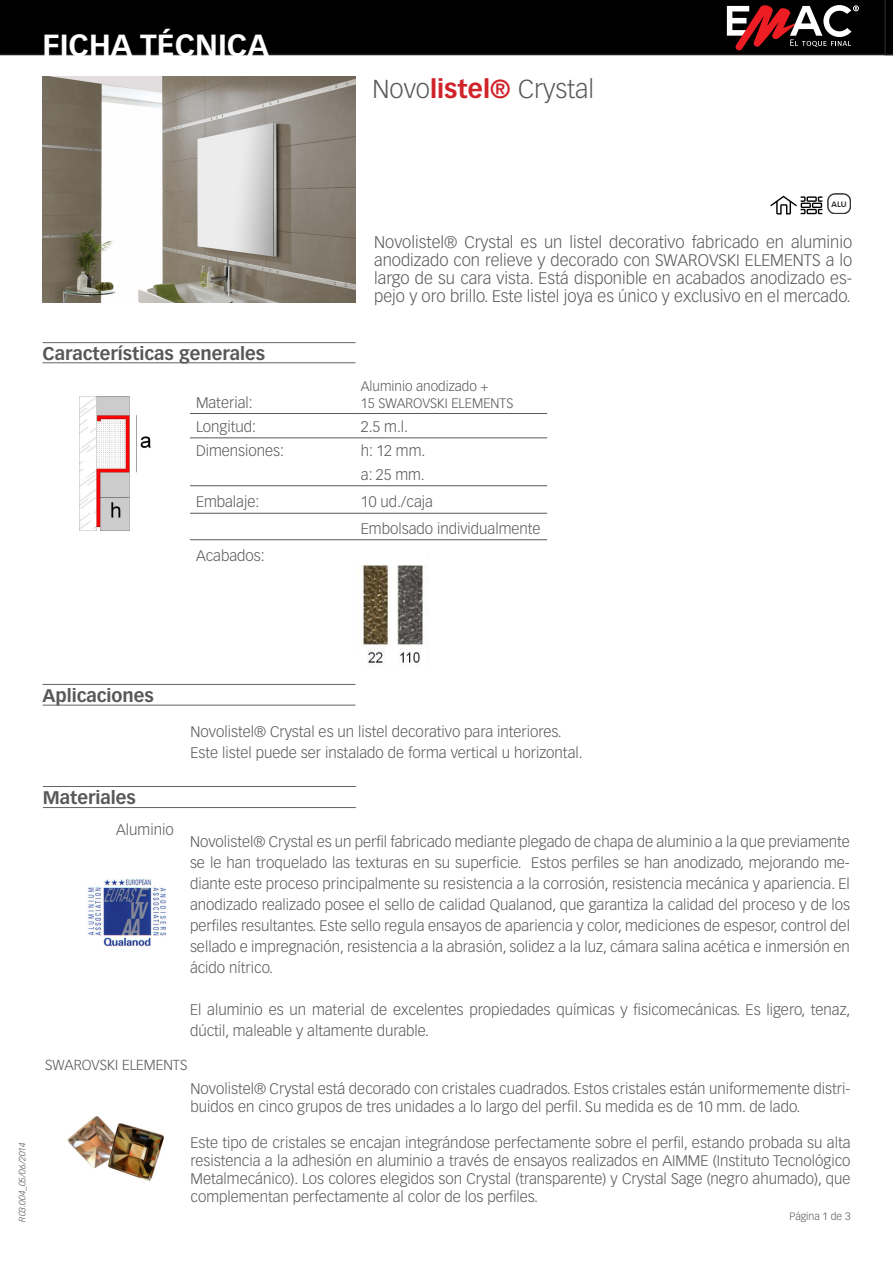
<style>
.page{position:relative;width:893px;height:1263px;background:#fff}
.page>*{position:absolute;margin:0;border:0;box-sizing:border-box;transform-origin:0 0}
.t1{font:700 30px "Vectora LT Std";color:#fff}
.t2{font:300 25.5px "Vectora LT Std";color:#57585a}
.t3{font:700 18px "Vectora LT Std";color:#57585a}
.t4{font:300 16.5px/18px "Vectora LT Std";color:#57585a;text-align:justify}
.Párrafo_14{font:300 15px/21px "Vectora LT Std";color:#57585a;text-align:justify}
.t5{font:300 14.25px "Vectora LT Std";color:#57585a}
.t6{font:300 13.5px "Vectora LT Std";color:#57585a}
.t7{font:300 10.5px "Vectora LT Std";color:#57585a}
.t8{font:italic 300 9px "Vectora LT Std";color:#57585a}
.s1{font-weight:700;color:#d1232a}
</style>
<div class="page">
<div style="left:0;top:0;width:884px;height:55px;background:#000"></div>
<svg style="left:884px;top:0;width:9px;height:55px"></svg>
<svg style="left:727px;top:5px;width:132px;height:45px"></svg>
<img style="left:362px;top:556px;width:66px;height:108px">
<svg style="left:770px;top:196px;width:52px;height:18px"></svg>
<img style="left:827px;top:193px;width:23px;height:21px">
<hr style="left:43px;top:342px;width:313px;height:1px;background:#636366">
<hr style="left:43px;top:362px;width:313px;height:1px;background:#636366">
<hr style="left:190px;top:413px;width:165px;height:1px;background:#57585a">
<hr style="left:355px;top:413px;width:192px;height:1px;background:#57585a">
<hr style="left:190px;top:437px;width:165px;height:1px;background:#57585a">
<hr style="left:355px;top:437px;width:192px;height:1px;background:#57585a">
<hr style="left:190px;top:485px;width:165px;height:1px;background:#57585a">
<hr style="left:355px;top:485px;width:192px;height:1px;background:#57585a">
<hr style="left:190px;top:513px;width:165px;height:1px;background:#57585a">
<hr style="left:355px;top:513px;width:192px;height:1px;background:#57585a">
<hr style="left:190px;top:539px;width:165px;height:1px;background:#57585a">
<hr style="left:355px;top:539px;width:192px;height:1px;background:#57585a">
<hr style="left:43px;top:684px;width:312px;height:1px;background:#636366">
<hr style="left:43px;top:705px;width:312px;height:1px;background:#636366">
<img style="left:87px;top:878px;width:80px;height:68px">
<hr style="left:43px;top:786px;width:313px;height:1px;background:#636366">
<hr style="left:43px;top:807px;width:313px;height:1px;background:#636366">
<img style="left:67px;top:1116px;width:98px;height:65px">
<img style="left:43px;top:77px;width:313px;height:226px">
<img style="left:80px;top:396px;width:71px;height:134px">
<h1 class="t1" style="left:43px;top:27px;width:228px">FICHA TÉCNICA</h1>
<p class="t2" style="left:372px;top:74px;width:223px">Novo<span class="s1">listel®</span> Crystal</p>
<p class="t3" style="left:43px;top:343px;width:224px">Características generales</p>
<p class="Párrafo_14" style="left:196px;top:392px;width:58px">Material:</p>
<p class="t4" style="left:374px;top:233px;width:479px">Novolistel® Crystal es un listel decorativo fabricado en aluminio anodizado con relieve y decorado con SWAROVSKI ELEMENTS a lo largo de su cara vista. Está disponible en acabados anodizado es&shy;pejo y oro brillo. Este listel joya es único y exclusivo en el mercado.</p>
<p class="t6" style="left:361px;top:379px;width:129px">Aluminio anodizado +</p>
<p class="t6" style="left:361px;top:395px;width:154px">15 SWAROVSKI ELEMENTS</p>
<p class="Párrafo_14" style="left:196px;top:416px;width:62px">Longitud:</p>
<p class="Párrafo_14" style="left:361px;top:416px;width:49px">2.5 m.l.</p>
<p class="Párrafo_14" style="left:196px;top:440px;width:90px">Dimensiones:</p>
<p class="Párrafo_14" style="left:361px;top:440px;width:66px">h: 12 mm.</p>
<p class="Párrafo_14" style="left:361px;top:464px;width:65px">a: 25 mm.</p>
<p class="Párrafo_14" style="left:196px;top:492px;width:65px">Embalaje:</p>
<p class="Párrafo_14" style="left:361px;top:492px;width:74px">10 ud./caja</p>
<p class="Párrafo_14" style="left:361px;top:518px;width:181px">Embolsado individualmente</p>
<p class="Párrafo_14" style="left:196px;top:545px;width:70px">Acabados:</p>
<p class="t8" style="left:17px;top:1221px;width:81px;rotate:-90deg">R03.004_05/06/2014</p>
<p class="t3" style="left:43px;top:684px;width:113px">Aplicaciones</p>
<p class="t3" style="left:43px;top:786px;width:94px">Materiales</p>
<p class="Párrafo_14" style="left:116px;top:819px;width:59px">Aluminio</p>
<p class="Párrafo_14" style="left:190px;top:722px;width:373px">Novolistel® Crystal es un listel decorativo para interiores.</p>
<p class="Párrafo_14" style="left:190px;top:743px;width:394px">Este listel puede ser instalado de forma vertical u horizontal.</p>
<p class="Párrafo_14" style="left:190px;top:831px;width:661px">Novolistel® Crystal es un perfil fabricado mediante plegado de chapa de aluminio a la que previamente se le han troquelado las texturas en su superficie. Estos perfiles se han anodizado, mejorando me&shy;diante este proceso principalmente su resistencia a la corrosión, resistencia mecánica y apariencia. El anodizado realizado posee el sello de calidad Qualanod, que garantiza la calidad del proceso y de los perfiles resultantes. Este sello regula ensayos de apariencia y color, mediciones de espesor, control del sellado e impregnación, resistencia a la abrasión, solidez a la luz, cámara salina acética e inmersión en ácido nítrico.</p>
<p class="Párrafo_14" style="left:190px;top:999px;width:662px">El aluminio es un material de excelentes propiedades químicas y fisicomecánicas. Es ligero, tenaz, dúctil, maleable y altamente durable.</p>
<p class="t5" style="left:45px;top:1057px;width:144px">SWAROVSKI ELEMENTS</p>
<p class="Párrafo_14" style="left:190px;top:1080px;width:661px;line-height:18px">Novolistel® Crystal está decorado con cristales cuadrados. Estos cristales están uniformemente distri&shy;buidos en cinco grupos de tres unidades a lo largo del perfil. Su medida es de 10 mm. de lado.</p>
<p class="Párrafo_14" style="left:190px;top:1134px;width:661px;line-height:18px">Este tipo de cristales se encajan integrándose perfectamente sobre el perfil, estando probada su alta resistencia a la adhesión en aluminio a través de ensayos realizados en AIMME (Instituto Tecnológico Metalmecánico). Los colores elegidos son Crystal (transparente) y Crystal Sage (negro ahumado), que complementan perfectamente al color de los perfiles.</p>
<p class="t7" style="left:790px;top:1211px;width:62px">Página 1 de 3</p>
</div>
